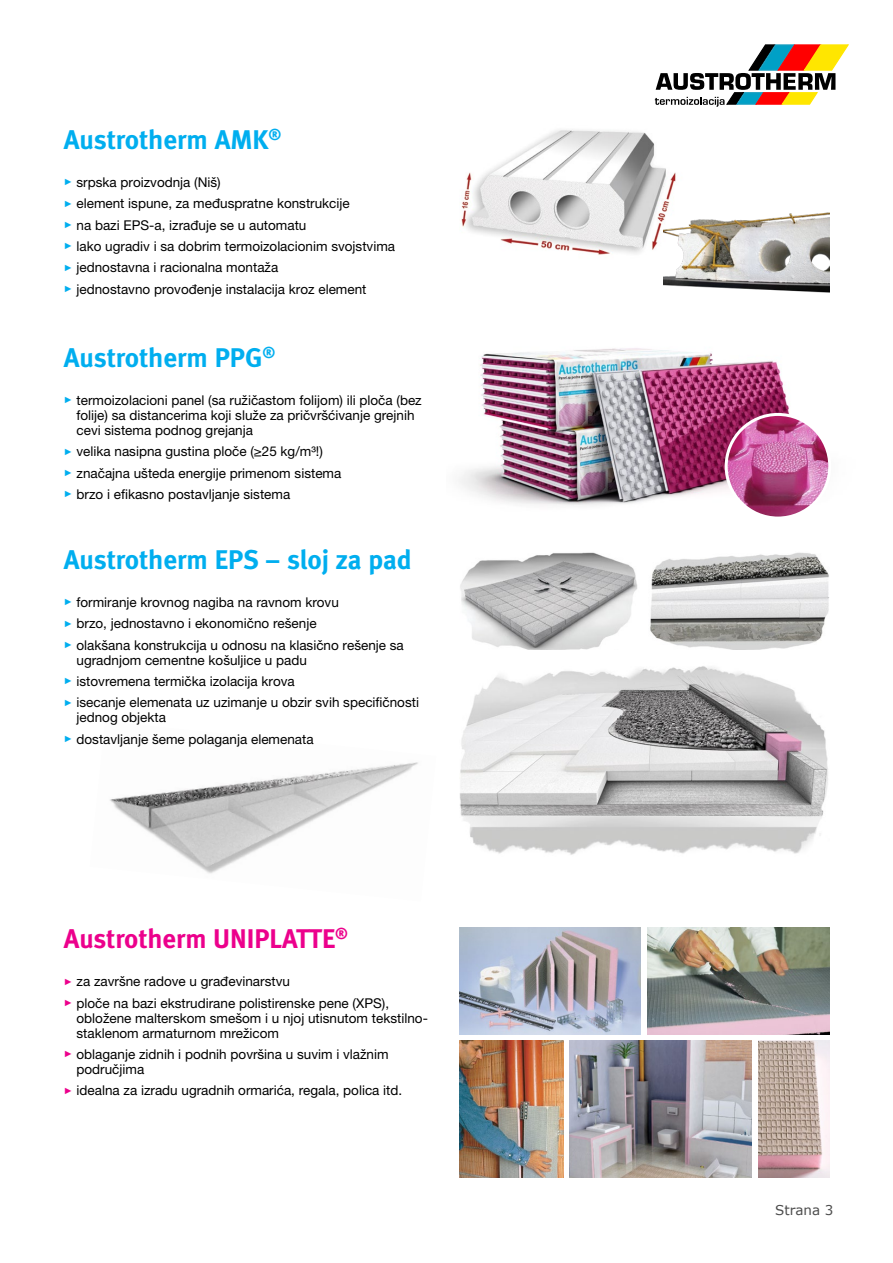
<style>
.page{position:relative;width:893px;height:1263px;background:#fff}
.page>*{position:absolute;margin:0;border:0;box-sizing:border-box;transform-origin:0 0}
.t1{font:700 27px "Meta";color:#00aeef}
.t2{font:700 27px "Meta";color:#ec008c}
.t3{font:13.5px/21.5px "Helvetica Neue LT Pro";color:#000}
.t4{font:13.5px "Verdana";color:#4d4d4d}
.s1{font-family:"Arial";font-size:9px;color:#00aeef}
.s2{font-family:"Arial";font-size:9px;color:#ec008c}
</style>
<div class="page">
<svg style="left:655px;top:44px;width:194px;height:63px"></svg>
<img style="left:110px;top:762px;width:308px;height:112px">
<img style="left:459px;top:1040px;width:104px;height:138px">
<img style="left:758px;top:1040px;width:71px;height:138px">
<img style="left:570px;top:1040px;width:182px;height:138px">
<img style="left:459px;top:927px;width:182px;height:107px">
<img style="left:647px;top:927px;width:182px;height:107px">
<img style="left:461px;top:129px;width:215px;height:157px">
<img style="left:664px;top:186px;width:165px;height:107px">
<img style="left:459px;top:348px;width:331px;height:158px">
<img style="left:460px;top:552px;width:178px;height:98px">
<img style="left:650px;top:552px;width:179px;height:98px">
<img style="left:460px;top:666px;width:368px;height:189px">
<img style="left:726px;top:414px;width:104px;height:104px;border-radius:52px">
<div style="left:725px;top:413px;width:106px;height:106px;border:3px solid #fff;border-radius:50%"></div>
<h1 class="t1" style="left:64px;top:123px;width:219px">Austrotherm AMK<sup>®</sup></h1>
<p class="t3" style="left:64px;top:171px;width:333px"><span class="s1">►</span> srpska proizvodnja (Niš)<br><span class="s1">►</span> element ispune, za međuspratne konstrukcije<br><span class="s1">►</span> na bazi EPS-a, izrađuje se u automatu<br><span class="s1">►</span> lako ugradiv i sa dobrim termoizolacionim svojstvima <span class="s1">►</span> jednostavna i racionalna montaža<br><span class="s1">►</span> jednostavno provođenje instalacija kroz element</p>
<h1 class="t1" style="left:64px;top:341px;width:213px">Austrotherm PPG<sup>®</sup></h1>
<p class="t3" style="left:77px;top:392px;width:347px;line-height:15px;text-indent:-13px"><span class="s1">►</span> termoizolacioni panel (sa ružičastom folijom) ili ploča (bez folije) sa distancerima koji služe za pričvršćivanje grejnih cevi sistema podnog grejanja</p>
<p class="t3" style="left:64px;top:440px;width:279px"><span class="s1">►</span> velika nasipna gustina ploče (≥25 kg/m³!)<br><span class="s1">►</span> značajna ušteda energije primenom sistema <span class="s1">►</span> brzo i efikasno postavljanje sistema</p>
<h1 class="t1" style="left:64px;top:543px;width:349px">Austrotherm EPS – sloj za pad</h1>
<p class="t3" style="left:64px;top:591px;width:342px"><span class="s1">►</span> formiranje krovnog nagiba na ravnom krovu<br><span class="s1">►</span> brzo, jednostavno i ekonomično rešenje<br><span class="s1">►</span> olakšana konstrukcija u odnosu na klasično rešenje sa</p>
<p class="t3" style="left:64px;top:649px;width:357px;text-indent:13px">ugradnjom cementne košuljice u padu<br><span class="s1">►</span> istovremena termička izolacija krova<br><span class="s1">►</span> isecanje elemenata uz uzimanje u obzir svih specifičnosti</p>
<p class="t3" style="left:64px;top:707px;width:251px;text-indent:13px">jednog objekta<br><span class="s1">►</span> dostavljanje šeme polaganja elemenata</p>
<h1 class="t2" style="left:64px;top:922px;width:286px">Austrotherm UNIPLATTE<sup>®</sup></h1>
<p class="t3" style="left:64px;top:970px;width:327px"><span class="s2">►</span> za završne radove u građevinarstvu<br><span class="s2">►</span> ploče na bazi ekstrudirane polistirenske pene (XPS),</p>
<p class="t3" style="left:77px;top:1010px;width:353px;line-height:15px">obložene malterskom smešom i u njoj utisnutom tekstilno&shy;staklenom armaturnom mrežicom</p>
<p class="t3" style="left:77px;top:1046px;width:314px;line-height:15px;text-indent:-13px"><span class="s2">►</span> oblaganje zidnih i podnih površina u suvim i vlažnim područjima</p>
<p class="t3" style="left:64px;top:1080px;width:340px"><span class="s2">►</span> idealna za izradu ugradnih ormarića, regala, polica itd.</p>
<p class="t4" style="left:775px;top:1200px;width:60px">Strana 3</p>
</div>
